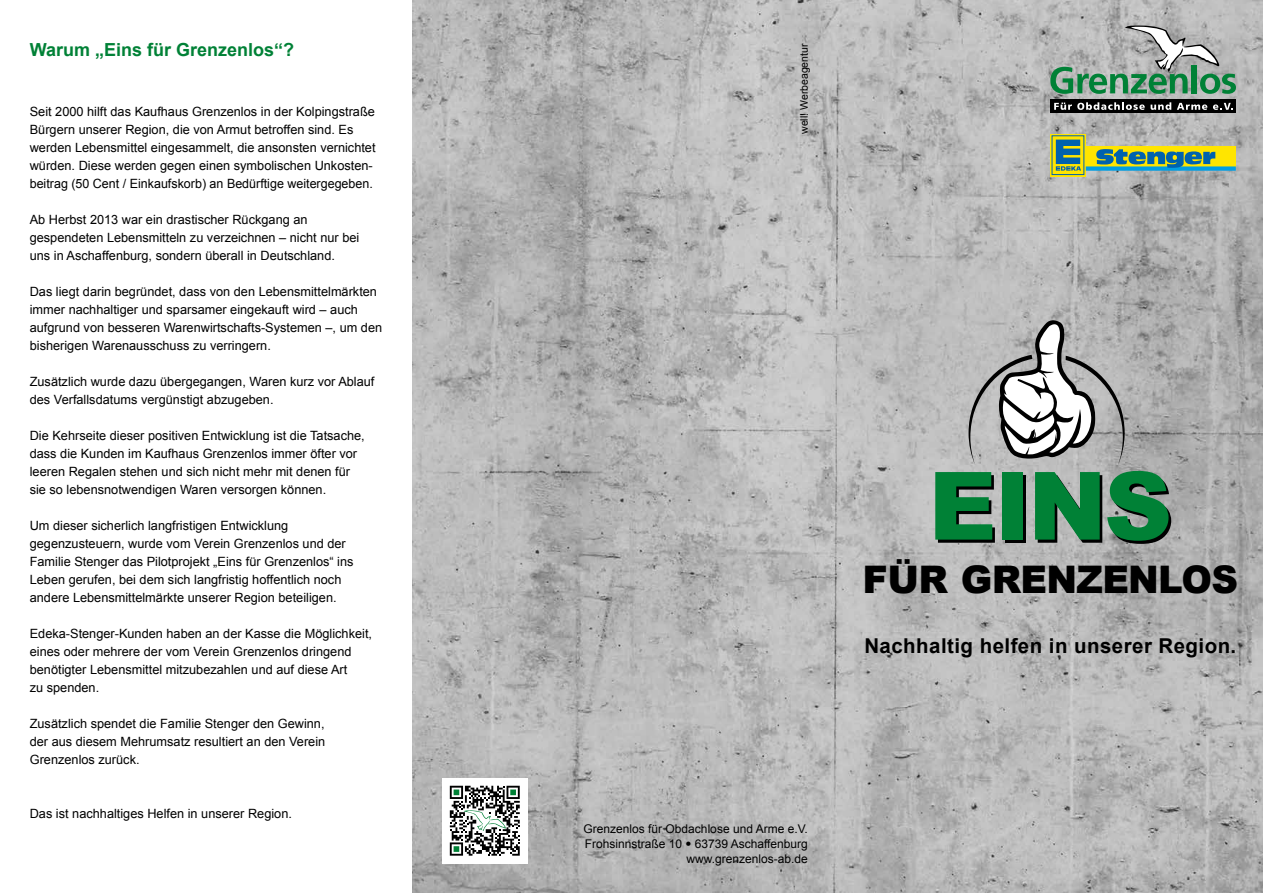
<style>
.page{position:relative;width:1263px;height:893px;background:#fff}
.page>*{position:absolute;margin:0;border:0;box-sizing:border-box;transform-origin:0 0}
.t1{font:900 94.35px "Arial";color:#008136}
.t2{font:900 38.1px "Arial";letter-spacing:-.02em;color:#000}
.t3{font:700 20.4px "Arial";letter-spacing:.02em;color:#000}
.t4{font:700 18px "Arial";color:#008136}
.t5{font:12.75px/18px "Arial";color:#000}
.t6{font:12px/15px "Arial";color:#000;text-align:right}
.t7{font:10.5px "Arial";color:#000}
.s1{font-family:"Helvetica Neue";font-weight:300;font-stretch:expanded}
</style>
<div class="page">
<img style="left:412px;top:0;width:851px;height:893px">
<div style="left:1050px;top:99px;width:186px;height:13px;background:#000"></div>
<svg style="left:1054px;top:102px;width:117px;height:8px"></svg>
<svg style="left:1177px;top:103px;width:30px;height:7px"></svg>
<svg style="left:1213px;top:103px;width:20px;height:7px"></svg>
<svg style="left:1050px;top:26px;width:186px;height:68px;background:#96ab9f"></svg>
<div style="left:1086px;top:146px;width:150px;height:21px;background:#ffe500"></div>
<svg style="left:1050px;top:134px;width:36px;height:42px"></svg>
<div style="left:1086px;top:166px;width:150px;height:5px;background:#009ee3"></div>
<svg style="left:1096px;top:149px;width:119px;height:19px"></svg>
<svg style="left:1056px;top:140px;width:25px;height:31px"></svg>
<svg style="left:968px;top:320px;width:157px;height:145px"></svg>
<div style="left:442px;top:778px;width:85px;height:85px;background:#fff"></div>
<svg style="left:450px;top:786px;width:70px;height:70px"></svg>
<h3 class="t4" style="left:30px;top:37px;width:266px">Warum „Eins für Grenzenlos“?</h3>
<p class="t5" style="left:30px;top:102px;width:347px">Seit 2000 hilft das Kaufhaus Grenzenlos in der Kolpingstraße Bürgern unserer Region, die von Armut betroffen sind. Es werden Lebensmittel eingesammelt, die ansonsten vernichtet würden. Diese werden gegen einen symbolischen Unkosten&shy;beitrag (50 Cent / Einkaufskorb) an Bedürftige weitergegeben.</p>
<p class="t5" style="left:30px;top:210px;width:331px">Ab Herbst 2013 war ein drastischer Rückgang an gespendeten Lebensmitteln zu verzeichnen – nicht nur bei uns in Aschaffenburg, sondern überall in Deutschland.</p>
<p class="t5" style="left:30px;top:282px;width:354px">Das liegt darin begründet, dass von den Lebensmittelmärkten immer nachhaltiger und sparsamer eingekauft wird – auch aufgrund von besseren Warenwirtschafts-Systemen –, um den bisherigen Warenausschuss zu verringern.</p>
<p class="t5" style="left:30px;top:372px;width:346px">Zusätzlich wurde dazu übergegangen, Waren kurz vor Ablauf des Verfallsdatums vergünstigt abzugeben.</p>
<p class="t5" style="left:30px;top:426px;width:336px">Die Kehrseite dieser positiven Entwicklung ist die Tatsache, dass die Kunden im Kaufhaus Grenzenlos immer öfter vor leeren Regalen stehen und sich nicht mehr mit denen für sie so lebensnotwendigen Waren versorgen können.</p>
<p class="t5" style="left:30px;top:516px;width:325px">Um dieser sicherlich langfristigen Entwicklung gegenzusteuern, wurde vom Verein Grenzenlos und der Familie Stenger das Pilotprojekt „Eins für Grenzenlos“ ins Leben gerufen, bei dem sich langfristig hoffentlich noch andere Lebensmittelmärkte unserer Region beteiligen.</p>
<p class="t5" style="left:30px;top:624px;width:344px">Edeka-Stenger-Kunden haben an der Kasse die Möglichkeit, eines oder mehrere der vom Verein Grenzenlos dringend benötigter Lebensmittel mitzubezahlen und auf diese Art<br>zu spenden.</p>
<p class="t5" style="left:30px;top:714px;width:297px;text-align:justify">Zusätzlich spendet die Familie Stenger den Gewinn, der aus diesem Mehrumsatz resultiert an den Verein Grenzenlos zurück.</p>
<p class="t5" style="left:30px;top:804px;width:264px">Das ist nachhaltiges Helfen in unserer Region.</p>
<p class="t7" style="left:797px;top:134px;width:92px;rotate:-90deg">well! Werbeagentur</p>
<h1 class="t1" style="left:928px;top:437px;width:245px">EINS</h1>
<h2 class="t2" style="left:862px;top:552px;width:374px">FÜR GRENZEN LOS</h2>
<h3 class="t3" style="left:864px;top:632px;width:373px">Nachhaltig helfen in unserer Region.</h3>
<p class="t6" style="left:584px;top:822px;width:226px">Grenzenlos für Obdachlose und Arme e.V.<br>Frohsinnstraße 10 <span class="s1">•</span> 63739 Aschaffenburg www.grenzenlos-ab.de</p>
</div>
